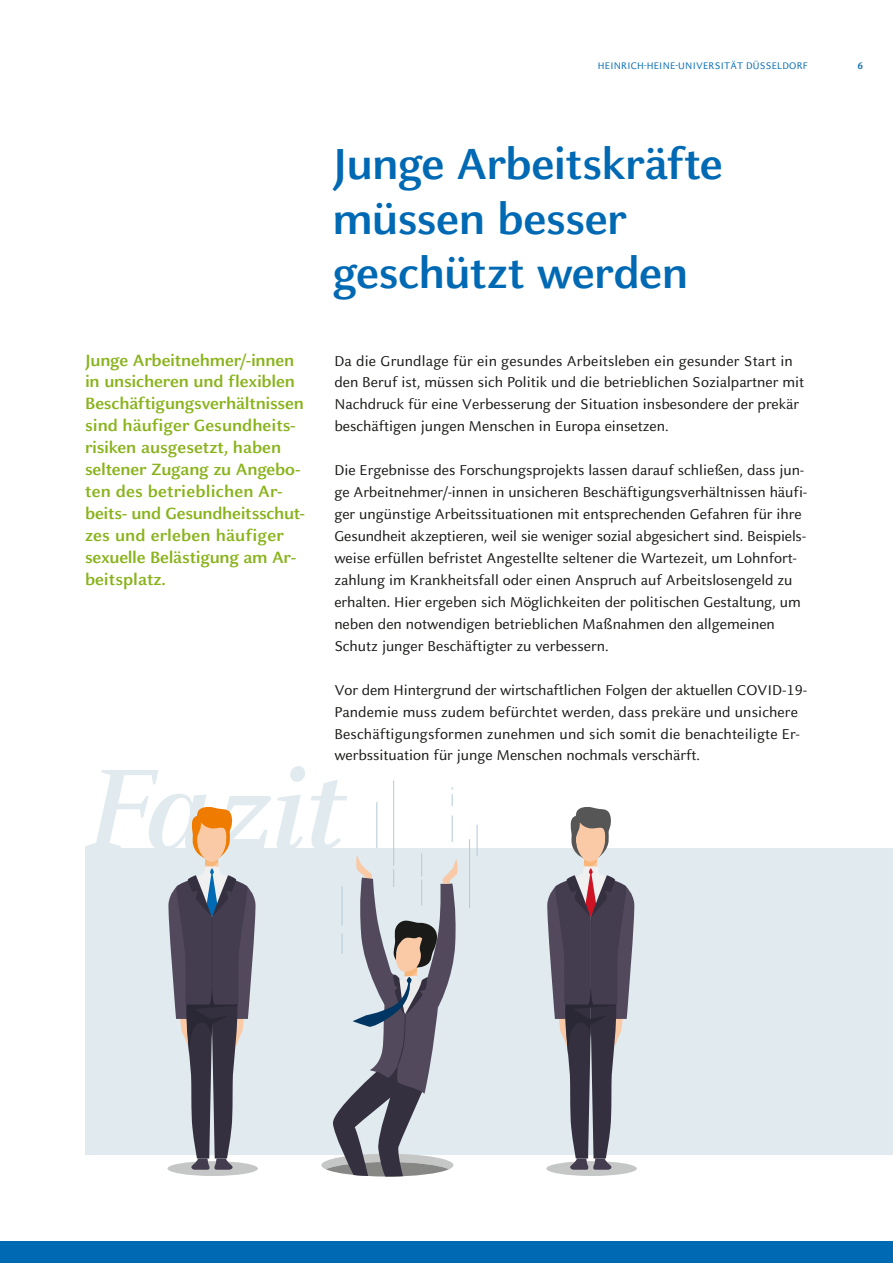
<style>
.page{position:relative;width:893px;height:1263px;background:#fff}
.page>*{position:absolute;margin:0;border:0;box-sizing:border-box;transform-origin:0 0}
.t1{font:italic 700 125.85px "HHU Celeste";letter-spacing:-.025em;color:#e0eaef}
.t2{font:700 48px/54.8px "HHU Celeste Sans";letter-spacing:-.015em;color:#0069b4}
.t3{font:700 18px/21.9px "HHU Celeste Sans";letter-spacing:-.01em;color:#89b31c}
.t4{font:15.75px/21.9px "HHU Celeste Sans";color:#1a1a18}
.t5{font:10.5px "HHU Celeste Sans";letter-spacing:.02em;color:#0069b4}
.t6{font:700 10.5px "HHU Celeste Sans";color:#0069b4}
</style>
<div class="page">
<div style="left:85px;top:848px;width:808px;height:307px;background:#e0eaef"></div>
<div style="left:546px;top:1161px;width:91px;height:15px;background:#c5c6c6;border-radius:50%"></div>
<svg style="left:546px;top:807px;width:89px;height:363px"></svg>
<hr style="left:393px;top:780px;width:1px;height:86px;background:#b6cbd7">
<svg style="left:452px;top:815px;width:1px;height:27px"></svg>
<svg style="left:452px;top:787px;width:1px;height:19px"></svg>
<hr style="left:376px;top:802px;width:1px;height:46px;background:#b6cbd7">
<svg style="left:321px;top:853px;width:137px;height:323px"></svg>
<hr style="left:469px;top:839px;width:1px;height:69px;background:#b6cbd7">
<hr style="left:477px;top:824px;width:1px;height:32px;background:#b6cbd7">
<div style="left:168px;top:1161px;width:90px;height:15px;background:#c5c6c6;border-radius:50%"></div>
<svg style="left:167px;top:807px;width:90px;height:363px"></svg>
<div style="left:0;top:1242px;width:893px;height:21px;background:#0069b4"></div>
<p class="t5" style="left:598px;top:59px;width:212px">HEINRICH-HEINE-UNIVERSITÄT DÜSSELDORF</p>
<p class="t6" style="left:857px;top:59px;width:7px">6</p>
<h2 class="t2" style="left:332px;top:135px;width:392px">Junge Arbeitskräfte müssen besser geschützt werden</h2>
<p class="t3" style="left:85px;top:348px;width:221px">Junge Arbeitnehmer/-innen in unsicheren und flexiblen<br>Beschäftigungsverhältnissen sind häufiger Gesundheits&shy;risiken ausgesetzt, haben seltener Zugang zu Angebo&shy;ten des betrieblichen Ar&shy;beits- und Gesundheitsschut&shy;zes und erleben häufiger sexuelle Belästigung am Ar&shy;beitsplatz.</p>
<p class="t4" style="left:334px;top:349px;width:471px">Da die Grundlage für ein gesundes Arbeitsleben ein gesunder Start in den Beruf ist, müssen sich Politik und die betrieblichen Sozialpartner mit Nachdruck für eine Verbesserung der Situation insbesondere der prekär beschäftigen jungen Menschen in Europa einsetzen.</p>
<p class="t4" style="left:334px;top:459px;width:474px">Die Ergebnisse des Forschungsprojekts lassen darauf schließen, dass jun&shy;ge Arbeitnehmer/-innen in unsicheren Beschäftigungsverhältnissen häufi&shy;ger ungünstige Arbeitssituationen mit entsprechenden Gefahren für ihre Gesundheit akzeptieren, weil sie weniger sozial abgesichert sind. Beispiels&shy;weise erfüllen befristet Angestellte seltener die Wartezeit, um Lohnfort&shy;zahlung im Krankheitsfall oder einen Anspruch auf Arbeitslosengeld zu erhalten. Hier ergeben sich Möglichkeiten der politischen Gestaltung, um neben den notwendigen betrieblichen Maßnahmen den allgemeinen Schutz junger Beschäftigter zu verbessern.</p>
<p class="t4" style="left:334px;top:678px;width:474px">Vor dem Hintergrund der wirtschaftlichen Folgen der aktuellen COVID-19- Pandemie muss zudem befürchtet werden, dass prekäre und unsichere Beschäftigungsformen zunehmen und sich somit die benachteiligte Er&shy;werbssituation für junge Menschen nochmals verschärft.</p>
<h1 class="t1" style="left:83px;top:730px;width:263px">Fazit</h1>
</div>
